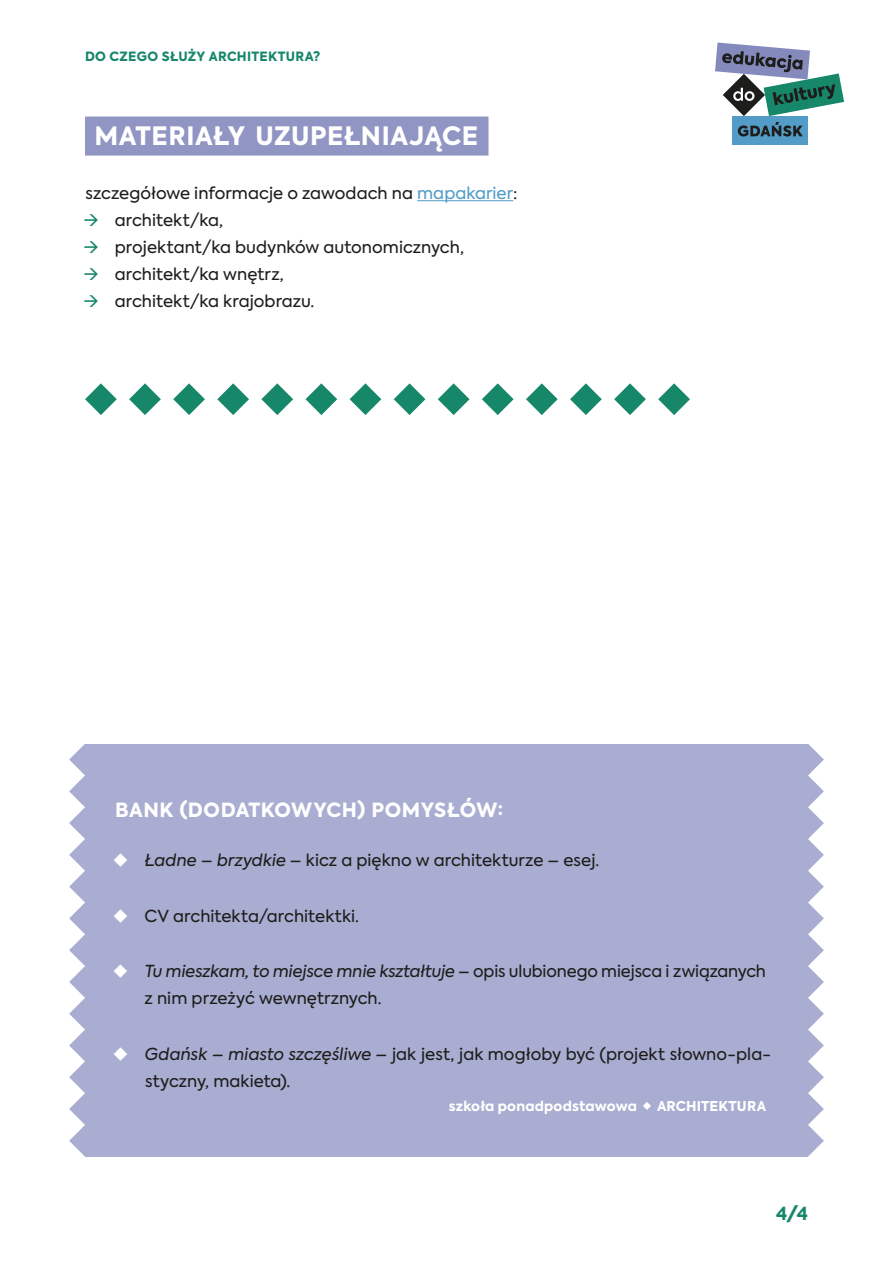
<style>
.page{position:relative;width:893px;height:1263px;background:#fff}
.page>*{position:absolute;margin:0;border:0;box-sizing:border-box;transform-origin:0 0}
.t1{font:800 25.2px "Axiforma";letter-spacing:.02em;color:#fff}
.t2{font:800 19.5px "Axiforma";letter-spacing:.02em;color:#fff}
.t3{font:800 18px "Axiforma";color:#178769}
.t4{font:16.5px/27px "Axiforma";color:#1d1d1b}
.t5{font:800 13.5px "Axiforma";letter-spacing:.01em;color:#fff}
.t6{font:800 12.75px "Axiforma";letter-spacing:.025em;color:#178769}
.s1{color:#529cc7}
.s2{color:#178769}
.s3{color:#fff}
.s4{font-style:italic}
</style>
<div class="page">
<svg style="left:808px;top:744px;width:16px;height:413px"></svg>
<svg style="left:69px;top:744px;width:16px;height:413px"></svg>
<div style="left:85px;top:744px;width:723px;height:413px;background:#a9add1"></div>
<div style="left:732px;top:116px;width:76px;height:29px;background:#529cc7"></div>
<svg style="left:738px;top:122px;width:65px;height:15px"></svg>
<svg style="left:715px;top:43px;width:129px;height:73px"></svg>
<div style="left:85px;top:117px;width:403px;height:39px;background:#9195c3"></div>
<hr style="left:417px;top:200px;width:96px;height:1px;background:#529cc7">
<svg style="left:85px;top:383px;width:32px;height:32px"></svg>
<svg style="left:129px;top:383px;width:32px;height:32px"></svg>
<svg style="left:173px;top:383px;width:32px;height:32px"></svg>
<svg style="left:217px;top:383px;width:32px;height:32px"></svg>
<svg style="left:261px;top:383px;width:32px;height:32px"></svg>
<svg style="left:305px;top:383px;width:32px;height:32px"></svg>
<svg style="left:350px;top:383px;width:31px;height:32px"></svg>
<svg style="left:394px;top:383px;width:31px;height:32px"></svg>
<svg style="left:438px;top:383px;width:31px;height:32px"></svg>
<svg style="left:482px;top:383px;width:32px;height:32px"></svg>
<svg style="left:526px;top:383px;width:32px;height:32px"></svg>
<svg style="left:570px;top:383px;width:32px;height:32px"></svg>
<svg style="left:614px;top:383px;width:32px;height:32px"></svg>
<svg style="left:658px;top:383px;width:32px;height:32px"></svg>
<svg style="left:643px;top:1102px;width:8px;height:8px"></svg>
<p class="t6" style="left:85px;top:47px;width:237px">DO CZEGO SŁUŻY ARCHITEKTURA?</p>
<h1 class="t1" style="left:95px;top:118px;width:385px">MATERIAŁY UZUPEŁNIAJĄCE</h1>
<p class="t4" style="left:86px;top:180px;width:433px">szczegółowe informacje o zawodach na <span class="s1">mapakarier</span>:</p>
<p class="t4" style="left:83px;top:207px;width:142px"><span class="s2">→</span> architekt/ka,</p>
<p class="t4" style="left:83px;top:234px;width:382px"><span class="s2">→</span> projektant/ka budynków autonomicznych,</p>
<p class="t4" style="left:83px;top:261px;width:202px"><span class="s2">→</span> architekt/ka wnętrz,</p>
<p class="t4" style="left:83px;top:288px;width:233px"><span class="s2">→</span> architekt/ka krajobrazu.</p>
<p class="t2" style="left:115px;top:796px;width:390px">BANK (DODATKOWYCH) POMYSŁÓW:</p>
<p class="t4" style="left:113px;top:847px;width:488px"><span class="s3">◆</span> <span class="s4">Ładne – brzydkie</span> – kicz a piękno w architekturze – esej.</p>
<p class="t4" style="left:113px;top:902px;width:248px"><span class="s3">◆</span> CV architekta/architektki.</p>
<p class="t4" style="left:145px;top:958px;width:623px;text-indent:-32px"><span class="s3">◆</span> <span class="s4">Tu mieszkam, to miejsce mnie kształtuje</span> – opis ulubionego miejsca i związanych z nim przeżyć wewnętrznych.</p>
<p class="t4" style="left:145px;top:1040px;width:627px;text-indent:-33px"><span class="s3">◆</span> <span class="s4">Gdańsk – miasto szczęśliwe</span> – jak jest, jak mogłoby być (projekt słowno-pla&shy;styczny, makieta).</p>
<p class="t5" style="left:449px;top:1096px;width:190px">szkoła ponadpodstawowa</p>
<p class="t5" style="left:657px;top:1096px;width:111px">ARCHITEKTURA</p>
<p class="t3" style="left:776px;top:1201px;width:33px">4/4</p>
</div>
